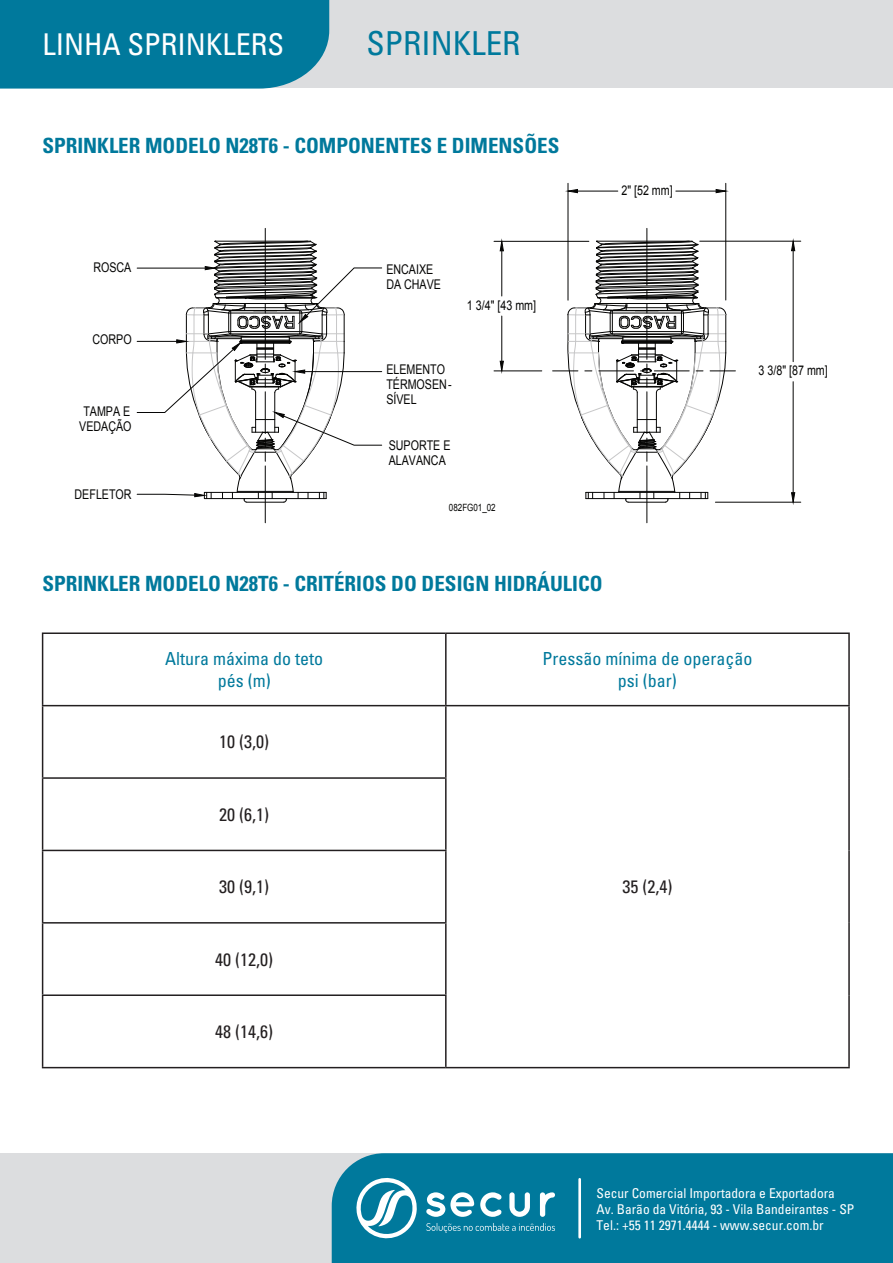
<style>
.page{position:relative;width:893px;height:1263px;background:#fff}
.page>*{position:absolute;margin:0;border:0;box-sizing:border-box;transform-origin:0 0}
.t1{font:condensed 33px "Univers";color:#00799c}
.t2{font:condensed 30px "Univers";color:#fff}
.t3{font:700 condensed 21px "Univers";color:#00799c}
.t4{font:condensed 18px/21.6px "Univers LT Std";color:#00799c;text-align:center}
.t5{font:condensed 18px "Univers LT Std";color:#231f20}
.t6{font:condensed 13.5px/16.2px "Univers";color:#fff}
.t7{font:13.35px/15px "Arial";color:#050504;scale:.8 1}
.t8{font:10.05px "Arial";color:#050504;scale:.8 1}
</style>
<div class="page">
<div style="left:0;top:1153px;width:893px;height:110px;background:#dcdddf"></div>
<div style="left:332px;top:1153px;width:561px;height:110px;background:#00799c"></div>
<svg style="left:354px;top:1174px;width:63px;height:68px;background:#4ea2ba"></svg>
<svg style="left:426px;top:1192px;width:129px;height:25px;background:#67afc4"></svg>
<svg style="left:426px;top:1223px;width:129px;height:10px"></svg>
<hr style="left:578px;top:1179px;width:3px;height:58px;background:#fff">
<div style="left:0;top:0;width:893px;height:88px;background:#dcdddf"></div>
<div style="left:0;top:0;width:329px;height:89px;background:#00799c"></div>
<hr style="left:647px;top:228px;width:1px;height:57px;background:#050504">
<hr style="left:647px;top:466px;width:1px;height:57px;background:#050504">
<hr style="left:265px;top:228px;width:1px;height:57px;background:#050504">
<hr style="left:265px;top:466px;width:1px;height:57px;background:#050504">
<hr style="left:715px;top:502px;width:86px;height:1px;background:#050504">
<hr style="left:700px;top:241px;width:101px;height:1px;background:#050504">
<hr style="left:793px;top:382px;width:1px;height:111px;background:#050504">
<hr style="left:793px;top:251px;width:1px;height:111px;background:#050504">
<svg style="left:791px;top:492px;width:4px;height:11px"></svg>
<svg style="left:791px;top:240px;width:4px;height:11px"></svg>
<hr style="left:568px;top:183px;width:1px;height:117px;background:#050504">
<hr style="left:725px;top:183px;width:1px;height:117px;background:#050504">
<hr style="left:577px;top:191px;width:41px;height:1px;background:#050504">
<hr style="left:676px;top:191px;width:40px;height:1px;background:#050504">
<svg style="left:567px;top:189px;width:11px;height:4px"></svg>
<svg style="left:715px;top:189px;width:11px;height:4px"></svg>
<hr style="left:494px;top:241px;width:95px;height:1px;background:#050504">
<hr style="left:494px;top:371px;width:48px;height:1px;background:#050504">
<hr style="left:501px;top:251px;width:1px;height:45px;background:#050504">
<hr style="left:501px;top:316px;width:1px;height:45px;background:#050504">
<svg style="left:499px;top:241px;width:5px;height:11px"></svg>
<svg style="left:499px;top:360px;width:5px;height:12px"></svg>
<svg style="left:136px;top:240px;width:246px;height:263px"></svg>
<hr style="left:137px;top:341px;width:40px;height:1px;background:#050504">
<svg style="left:553px;top:240px;width:182px;height:263px"></svg>
<hr style="left:42px;top:632px;width:404px;height:2px;background:#231f20">
<hr style="left:42px;top:634px;width:1px;height:71px;background:#231f20">
<hr style="left:446px;top:632px;width:404px;height:2px;background:#231f20">
<hr style="left:445px;top:634px;width:2px;height:71px;background:#231f20">
<hr style="left:848px;top:634px;width:2px;height:71px;background:#231f20">
<hr style="left:42px;top:705px;width:404px;height:1px;background:#231f20">
<hr style="left:42px;top:706px;width:1px;height:71px;background:#231f20">
<hr style="left:446px;top:705px;width:404px;height:1px;background:#231f20">
<hr style="left:445px;top:706px;width:2px;height:71px;background:#231f20">
<hr style="left:848px;top:706px;width:2px;height:72px;background:#231f20">
<hr style="left:42px;top:777px;width:405px;height:2px;background:#231f20">
<hr style="left:42px;top:779px;width:1px;height:71px;background:#231f20">
<hr style="left:445px;top:779px;width:2px;height:71px;background:#231f20">
<hr style="left:848px;top:778px;width:2px;height:72px;background:#231f20">
<hr style="left:42px;top:850px;width:405px;height:1px;background:#231f20">
<hr style="left:42px;top:851px;width:1px;height:71px;background:#231f20">
<hr style="left:445px;top:851px;width:2px;height:71px;background:#231f20">
<hr style="left:848px;top:850px;width:2px;height:73px;background:#231f20">
<hr style="left:42px;top:922px;width:405px;height:1px;background:#231f20">
<hr style="left:42px;top:923px;width:1px;height:71px;background:#231f20">
<hr style="left:445px;top:923px;width:2px;height:71px;background:#231f20">
<hr style="left:848px;top:923px;width:2px;height:72px;background:#231f20">
<hr style="left:42px;top:994px;width:405px;height:2px;background:#231f20">
<hr style="left:42px;top:996px;width:1px;height:71px;background:#231f20">
<hr style="left:445px;top:996px;width:2px;height:71px;background:#231f20">
<hr style="left:848px;top:995px;width:2px;height:72px;background:#231f20">
<hr style="left:42px;top:1067px;width:404px;height:1px;background:#231f20">
<hr style="left:446px;top:1067px;width:404px;height:1px;background:#231f20">
<h2 class="t2" style="left:43px;top:26px;width:243px">LINHA SPRINKLERS</h2>
<h1 class="t1" style="left:366px;top:23px;width:156px">SPRINKLER</h1>
<h3 class="t3" style="left:42px;top:132px;width:518px">SPRINKLER MODELO N28T6 - COMPONENTES E DIMENSÕES</h3>
<p class="t7" style="left:621px;top:182px;width:66px">2" [52 mm]</p>
<p class="t7" style="left:93px;top:260px;width:49px">ROSCA</p>
<p class="t7" style="left:80px;top:261px;width:65px">TH EADS</p>
<p class="t7" style="left:388px;top:260px;width:63px;line-height:16px">WRENCH<br>FLAT</p>
<p class="t7" style="left:386px;top:262px;width:70px">ENCAIXE<br>DA CHAVE</p>
<p class="t7" style="left:92px;top:332px;width:51px">CORPO</p>
<p class="t7" style="left:93px;top:334px;width:48px">FRAME</p>
<p class="t7" style="left:79px;top:404px;width:67px;text-align:center">TAMPA E<br>VEDAÇÃO</p>
<p class="t7" style="left:62px;top:405px;width:88px;line-height:16px;text-align:right">C P AND<br>WATER SEAL</p>
<p class="t7" style="left:75px;top:487px;width:73px">DEFLETOR</p>
<p class="t7" style="left:386px;top:362px;width:83px">ELEMENTO<br>TÉRMOSEN-<br>SÍVEL</p>
<p class="t7" style="left:389px;top:438px;width:79px">SUPORTE E<br>ALAVANCA</p>
<p class="t7" style="left:388px;top:364px;width:66px;line-height:16px">THERMAL<br>ELEMENT</p>
<p class="t7" style="left:388px;top:438px;width:78px;line-height:16px;text-indent:7px">TRUT AND<br>LEVER</p>
<p class="t7" style="left:467px;top:297px;width:88px">1 3/4" [43 mm]</p>
<p class="t8" style="left:449px;top:501px;width:60px">082FG01_02</p>
<h3 class="t3" style="left:42px;top:571px;width:562px">SPRINKLER MODELO N28T6 - CRITÉRIOS DO DESIGN HIDRÁULICO</h3>
<p class="t7" style="left:759px;top:363px;width:88px">3 3/8" [87 mm]</p>
<h3 class="t4" style="left:165px;top:648px;width:159px">Altura máxima do teto pés (m)</h3>
<h3 class="t4" style="left:542px;top:648px;width:211px">Pressão mínima de operação psi (bar)</h3>
<h3 class="t5" style="left:219px;top:730px;width:51px">10 (3,0)</h3>
<h3 class="t5" style="left:219px;top:803px;width:51px">20 (6,1)</h3>
<h3 class="t5" style="left:219px;top:875px;width:51px">30 (9,1)</h3>
<h3 class="t5" style="left:215px;top:948px;width:59px">40 (12,0)</h3>
<h3 class="t5" style="left:215px;top:1020px;width:59px">48 (14,6)</h3>
<h3 class="t5" style="left:622px;top:875px;width:51px">35 (2,4)</h3>
<p class="t6" style="left:596px;top:1184px;width:259px">Secur Comercial Importadora e Exportadora<br>Av. Barão da Vitória, 93 - Vila Bandeirantes - SP<br>Tel.: +55 11 2971.4444 - www.secur.com.br</p>
</div>
